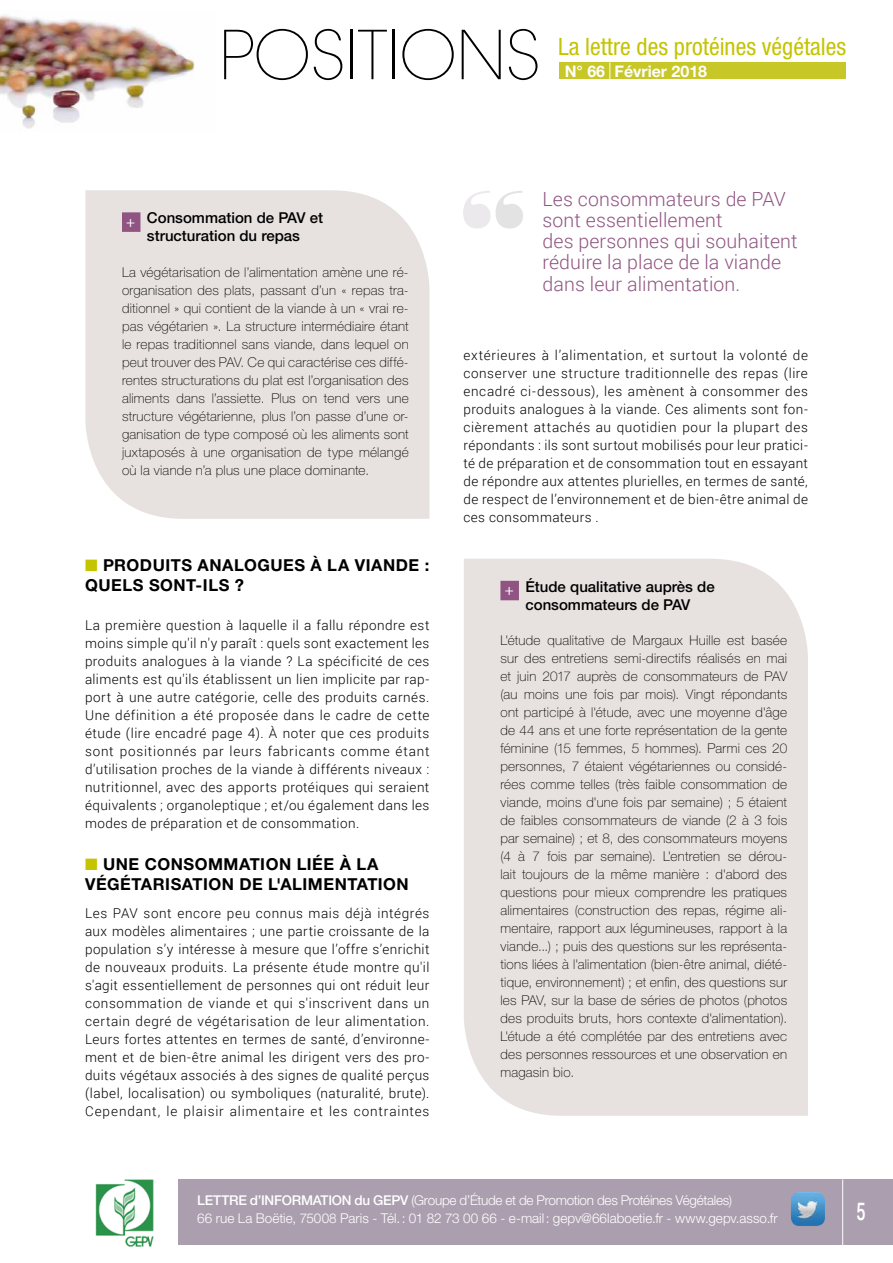
<style>
.page{position:relative;width:893px;height:1263px;background:#fff}
.page>*{position:absolute;margin:0;border:0;box-sizing:border-box;transform-origin:0 0}
.t1{font:200 66.75px "ITC Avant Garde Std";color:#000}
.t2{font:condensed 24px "Helvetica Neue LT Std";color:#c4c400}
.t3{font:500 24px "Roboto";color:#fff;scale:.71 1}
.t4{font:300 19.5px/21px "Roboto";letter-spacing:.005em;color:#905482}
.t5{font:700 16.5px/19.8px "Helvetica Neue LT Std";letter-spacing:.03em;color:#000}
.t6{font:700 15.9px "Helvetica Neue LT Std";color:#fff}
.t7{font:500 15px/18px "Helvetica Neue LT Std";color:#000;text-align:center}
.t8{font:300 13.5px/18px "Roboto";letter-spacing:.03em;color:#000;text-align:justify}
.t9{font:100 13.5px/18px "Helvetica Neue LT Std";letter-spacing:.02em;color:#000;text-align:justify}
.t10{font:300 13.5px/18px "Helvetica Neue LT Std";letter-spacing:-.015em;color:#fff}
.s1{font-family:"Myriad Pro";font-weight:400;color:#fff}
.s2{color:#c4c400}
.s3{font-weight:500}
</style>
<div class="page">
<div style="left:559px;top:62px;width:287px;height:17px;background:#c8c728"></div>
<svg style="left:610px;top:62px;width:1px;height:17px"></svg>
<img style="left:0;top:14px;width:195px;height:115px">
<div style="left:179px;top:1179px;width:714px;height:66px;background:#ab9eae"></div>
<hr style="left:842px;top:1179px;width:1px;height:84px;background:#fff">
<img style="left:791px;top:1192px;width:34px;height:34px">
<img style="left:95px;top:1179px;width:59px;height:67px">
<div style="left:464px;top:559px;width:344px;height:557px;background:#e7e2e0"></div>
<div style="left:500px;top:581px;width:19px;height:19px;background:#905482"></div>
<div style="left:85px;top:190px;width:344px;height:329px;background:#e7e2e0"></div>
<div style="left:122px;top:212px;width:18px;height:20px;background:#905482"></div>
<h1 class="t1" style="left:220px;top:16px;width:322px">POSITIONS</h1>
<h2 class="t2" style="left:558px;top:32px;width:290px">La lettre des protéines végétales</h2>
<p class="t6" style="left:565px;top:62px;width:144px">N° 66 Février 2018</p>
<p class="t7" style="left:126px;top:209px;width:198px"><span class="s1">+</span> Consommation de PAV et structuration du repas</p>
<p class="t9" style="left:122px;top:263px;width:288px">La végétarisation de l’alimentation amène une ré&shy;organisation des plats, passant d’un « repas tra&shy;ditionnel » qui contient de la viande à un « vrai re&shy;pas végétarien ». La structure intermédiaire étant le repas traditionnel sans viande, dans lequel on peut trouver des PAV. Ce qui caractérise ces diffé&shy;rentes structurations du plat est l’organisation des aliments dans l’assiette. Plus on tend vers une structure végétarienne, plus l’on passe d’une or&shy;ganisation de type composé où les aliments sont juxtaposés à une organisation de type mélangé où la viande n’a plus une place dominante.</p>
<p class="t5" style="left:85px;top:555px;width:346px"><span class="s2">■</span> PRODUITS ANALOGUES À LA VIANDE :<br>QUELS SONT-ILS ?</p>
<p class="t8" style="left:85px;top:616px;width:346px">La première question à laquelle il a fallu répondre est moins simple qu'il n'y paraît : quels sont exactement les produits analogues à la viande ? La spécificité de ces aliments est qu'ils établissent un lien implicite par rap&shy;port à une autre catégorie, celle des produits carnés.<br>Une définition a été proposée dans le cadre de cette étude (lire encadré page 4). À noter que ces produits sont positionnés par leurs fabricants comme étant d’utilisation proches de la viande à différents niveaux : nutritionnel, avec des apports protéiques qui seraient équivalents ; organoleptique ; et/ou également dans les modes de préparation et de consommation.</p>
<p class="t5" style="left:85px;top:854px;width:325px"><span class="s2">■</span> UNE CONSOMMATION LIÉE À LA<br>VÉGÉTARISATION DE L'ALIMENTATION</p>
<p class="t8" style="left:85px;top:904px;width:346px">Les PAV sont encore peu connus mais déjà intégrés aux modèles alimentaires ; une partie croissante de la population s’y intéresse à mesure que l’offre s’enrichit de nouveaux produits. La présente étude montre qu'il s'agit essentiellement de personnes qui ont réduit leur consommation de viande et qui s'inscrivent dans un certain degré de végétarisation de leur alimentation.<br>Leurs fortes attentes en termes de santé, d’environne&shy;ment et de bien-être animal les dirigent vers des pro&shy;duits végétaux associés à des signes de qualité perçus (label, localisation) ou symboliques (naturalité, brute).<br>Cependant, le plaisir alimentaire et les contraintes</p>
<h3 class="t4" style="left:543px;top:188px;width:257px">Les consommateurs de PAV sont essentiellement<br>des personnes qui souhaitent réduire la place de la viande dans leur alimentation.</h3>
<p class="t8" style="left:463px;top:346px;width:346px">extérieures à l’alimentation, et surtout la volonté de conserver une structure traditionnelle des repas (lire encadré ci-dessous), les amènent à consommer des produits analogues à la viande. Ces aliments sont fon&shy;cièrement attachés au quotidien pour la plupart des répondants : ils sont surtout mobilisés pour leur pratici&shy;té de préparation et de consommation tout en essayant de répondre aux attentes plurielles, en termes de santé, de respect de l’environnement et de bien-être animal de ces consommateurs .</p>
<p class="t7" style="left:505px;top:577px;width:211px"><span class="s1">+</span> Étude qualitative auprès de consommateurs de PAV</p>
<p class="t9" style="left:500px;top:631px;width:288px">L'étude qualitative de Margaux Huille est basée sur des entretiens semi-directifs réalisés en mai et juin 2017 auprès de consommateurs de PAV (au moins une fois par mois). Vingt répondants ont participé à l'étude, avec une moyenne d'âge de 44 ans et une forte représentation de la gente féminine (15 femmes, 5 hommes). Parmi ces 20 personnes, 7 étaient végétariennes ou considé&shy;rées comme telles (très faible consommation de viande, moins d'une fois par semaine) ; 5 étaient de faibles consommateurs de viande (2 à 3 fois par semaine) ; et 8, des consommateurs moyens (4 à 7 fois par semaine). L'entretien se dérou&shy;lait toujours de la même manière : d'abord des questions pour mieux comprendre les pratiques alimentaires (construction des repas, régime ali&shy;mentaire, rapport aux légumineuses, rapport à la viande...) ; puis des questions sur les représenta&shy;tions liées à l'alimentation (bien-être animal, diété&shy;tique, environnement) ; et enfin, des questions sur les PAV, sur la base de séries de photos (photos des produits bruts, hors contexte d'alimentation).<br>L'étude a été complétée par des entretiens avec des personnes ressources et une observation en magasin bio.</p>
<p class="t10" style="left:197px;top:1191px;width:582px"><span class="s3">LETTRE d’INFORMATION du GEPV</span> (Groupe d’Étude et de Promotion des Protéines Végétales)<br>66 rue La Boëtie, 75008 Paris - Tél.: 01 82 73 00 66 - e-mail: gepv@66laboetie.fr - www.gepv.asso.fr</p>
<h2 class="t3" style="left:856px;top:1195px;width:15px">5</h2>
</div>
